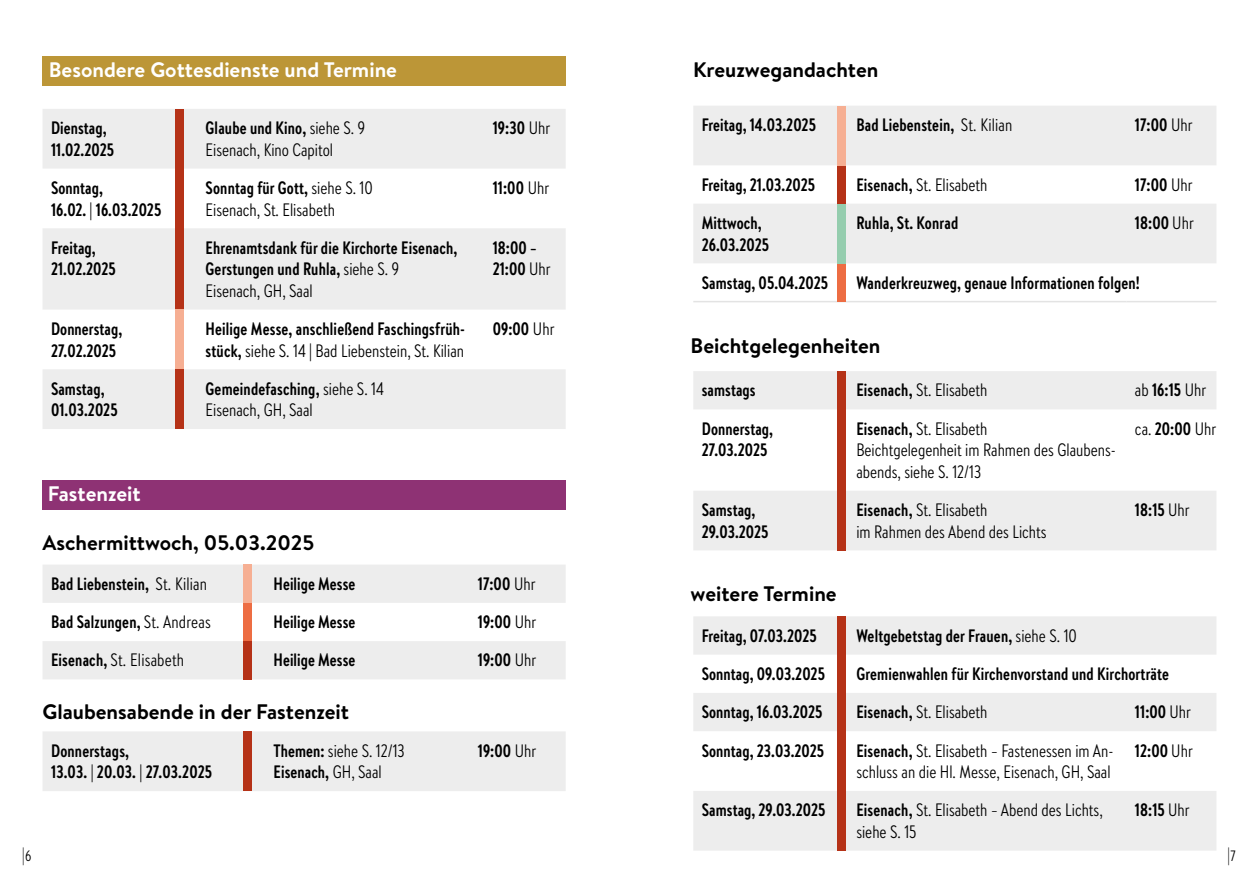
<style>
.page{position:relative;width:1259px;height:893px;background:#fff}
.page>*{position:absolute;margin:0;border:0;box-sizing:border-box;transform-origin:0 0}
.t1{font:700 21px "Brandon Text";color:#000}
.t2{font:700 21px "Brandon Text";color:#fff}
.t3{font:700 18px/21.6px "Brandon Text Cond";letter-spacing:.005em;color:#000}
.t4{font:18px/21.6px "Brandon Text Cond";color:#000}
.s1{font-weight:700}
.s2{font-weight:400}
.s3{font-size:15px}
</style>
<div class="page">
<div style="left:43px;top:56px;width:523px;height:30px;background:#bc9637"></div>
<svg style="left:43px;top:109px;width:523px;height:320px;fill:#ededed"></svg>
<svg style="left:693px;top:106px;width:523px;height:157px;fill:#ededed"></svg>
<hr style="left:693px;top:301px;width:155px;height:1px;background:#e3e3e3">
<hr style="left:848px;top:301px;width:278px;height:1px;background:#e3e3e3">
<hr style="left:1126px;top:301px;width:90px;height:1px;background:#e3e3e3">
<svg style="left:693px;top:371px;width:523px;height:179px;fill:#ededed"></svg>
<svg style="left:693px;top:616px;width:523px;height:235px;fill:#ededed"></svg>
<div style="left:175px;top:109px;width:9px;height:201px;background:#b53217"></div>
<div style="left:837px;top:166px;width:8px;height:38px;background:#b53217"></div>
<div style="left:837px;top:371px;width:8px;height:180px;background:#b53217"></div>
<div style="left:837px;top:616px;width:8px;height:235px;background:#b53217"></div>
<div style="left:175px;top:310px;width:9px;height:59px;background:#f6af93"></div>
<div style="left:837px;top:263px;width:8px;height:39px;background:#ed6d43"></div>
<div style="left:175px;top:369px;width:9px;height:60px;background:#b53217"></div>
<svg style="left:43px;top:565px;width:523px;height:114px;fill:#ededed"></svg>
<div style="left:43px;top:731px;width:523px;height:60px;background:#ededed"></div>
<div style="left:243px;top:603px;width:8px;height:38px;background:#ed6d43"></div>
<div style="left:243px;top:565px;width:8px;height:38px;background:#f6af93"></div>
<div style="left:837px;top:106px;width:8px;height:60px;background:#f6af93"></div>
<div style="left:837px;top:204px;width:8px;height:60px;background:#95cdae"></div>
<div style="left:243px;top:731px;width:8px;height:60px;background:#b53217"></div>
<div style="left:243px;top:641px;width:8px;height:38px;background:#b53217"></div>
<div style="left:43px;top:480px;width:523px;height:30px;background:#8e3274"></div>
<p class="t2" style="left:49px;top:55px;width:350px">Besondere Gottesdienste und Termine</p>
<p class="t3" style="left:51px;top:117px;width:64px">Dienstag,<br>11.02.2025</p>
<p class="t4" style="left:206px;top:117px;width:161px"><span class="s1">Glaube und Kino,</span> siehe S. 9<br>Eisenach, Kino Capitol</p>
<p class="t3" style="left:493px;top:117px;width:59px">19:30 <span class="s2">Uhr</span></p>
<p class="t3" style="left:51px;top:176px;width:112px">Sonntag,<br>16.02. | 16.03.2025</p>
<p class="t4" style="left:206px;top:176px;width:169px"><span class="s1">Sonntag für Gott,</span> siehe S. 10<br>Eisenach, St. Elisabeth</p>
<p class="t3" style="left:493px;top:176px;width:58px">11:00 <span class="s2">Uhr</span></p>
<p class="t3" style="left:51px;top:236px;width:66px">Freitag,<br>21.02.2025</p>
<p class="t3" style="left:206px;top:236px;width:253px">Ehrenamtsdank für die Kirchorte Eisenach,<br>Gerstungen und Ruhla, <span class="s2">siehe S. 9<br>Eisenach, GH, Saal</span></p>
<p class="t3" style="left:493px;top:236px;width:59px">18:00 –<br>21:00 <span class="s2">Uhr</span></p>
<p class="t3" style="left:51px;top:317px;width:73px">Donnerstag,<br>27.02.2025</p>
<p class="t3" style="left:206px;top:317px;width:261px">Heilige Messe, anschließend Faschingsfrüh&shy;stück, <span class="s2">siehe S. 14</span> | <span class="s2">Bad Liebenstein, St. Kilian</span></p>
<p class="t3" style="left:493px;top:317px;width:63px">09:00 <span class="s2">Uhr</span></p>
<p class="t3" style="left:51px;top:377px;width:68px">Samstag,<br>01.03.2025</p>
<p class="t4" style="left:206px;top:377px;width:180px"><span class="s1">Gemeindefasching,</span> siehe S. 14<br>Eisenach, GH, Saal</p>
<p class="t2" style="left:48px;top:479px;width:94px">Fastenzeit</p>
<p class="t1" style="left:43px;top:528px;width:273px">Aschermittwoch, 05.03.2025</p>
<p class="t3" style="left:51px;top:572px;width:158px">Bad Liebenstein, <span class="s2">St. Kilian</span></p>
<p class="t3" style="left:274px;top:572px;width:83px">Heilige Messe</p>
<p class="t3" style="left:478px;top:572px;width:59px">17:00 <span class="s2">Uhr</span></p>
<p class="t3" style="left:51px;top:610px;width:161px">Bad Salzungen, <span class="s2">St. Andreas</span></p>
<p class="t3" style="left:274px;top:610px;width:83px">Heilige Messe</p>
<p class="t3" style="left:478px;top:610px;width:60px">19:00 <span class="s2">Uhr</span></p>
<p class="t4" style="left:51px;top:649px;width:135px"><span class="s1">Eisenach,</span> St. Elisabeth</p>
<p class="t3" style="left:274px;top:649px;width:83px">Heilige Messe</p>
<p class="t3" style="left:478px;top:649px;width:60px">19:00 <span class="s2">Uhr</span></p>
<p class="t1" style="left:43px;top:697px;width:308px">Glaubensabende in der Fastenzeit</p>
<p class="t3" style="left:51px;top:739px;width:163px">Donnerstags,<br>13.03. | 20.03. | 27.03.2025</p>
<p class="t4" style="left:274px;top:739px;width:133px"><span class="s1">Themen:</span> siehe S. 12/13<br><span class="s1">Eisenach,</span> GH, Saal</p>
<p class="t3" style="left:478px;top:739px;width:60px">19:00 <span class="s2">Uhr</span></p>
<p class="t1" style="left:693px;top:55px;width:187px">Kreuzwegandachten</p>
<p class="t3" style="left:702px;top:113px;width:116px">Freitag, 14.03.2025</p>
<p class="t3" style="left:856px;top:113px;width:158px">Bad Liebenstein, <span class="s2">St. Kilian</span></p>
<p class="t3" style="left:1135px;top:113px;width:59px">17:00 <span class="s2">Uhr</span></p>
<p class="t3" style="left:702px;top:173px;width:115px">Freitag, 21.03.2025</p>
<p class="t4" style="left:856px;top:173px;width:133px"><span class="s1">Eisenach,</span> St. Elisabeth</p>
<p class="t3" style="left:1135px;top:173px;width:59px">17:00 <span class="s2">Uhr</span></p>
<p class="t3" style="left:702px;top:211px;width:69px">Mittwoch,<br>26.03.2025</p>
<p class="t3" style="left:856px;top:211px;width:103px">Ruhla, St. Konrad</p>
<p class="t3" style="left:1135px;top:211px;width:60px">18:00 <span class="s2">Uhr</span></p>
<p class="t3" style="left:702px;top:271px;width:128px">Samstag, 05.04.2025</p>
<p class="t3" style="left:856px;top:271px;width:285px">Wanderkreuzweg, genaue Informationen folgen!</p>
<p class="t1" style="left:690px;top:332px;width:191px">Beichtgelegenheiten</p>
<p class="t3" style="left:702px;top:379px;width:55px">samstags</p>
<p class="t4" style="left:856px;top:379px;width:133px"><span class="s1">Eisenach,</span> St. Elisabeth</p>
<p class="t4" style="left:1135px;top:379px;width:73px">ab <span class="s1">16:15</span> Uhr</p>
<p class="t3" style="left:702px;top:417px;width:73px">Donnerstag,<br>27.03.2025</p>
<p class="t4" style="left:856px;top:417px;width:261px"><span class="s1">Eisenach,</span> St. Elisabeth<br>Beichtgelegenheit im Rahmen des Glaubens&shy;abends, siehe S. 12/13</p>
<p class="t4" style="left:1135px;top:417px;width:83px">ca. <span class="s1">20:00</span> Uhr</p>
<p class="t3" style="left:702px;top:498px;width:68px">Samstag,<br>29.03.2025</p>
<p class="t4" style="left:856px;top:498px;width:192px"><span class="s1">Eisenach,</span> St. Elisabeth<br>im Rahmen des Abend des Lichts</p>
<p class="t3" style="left:1135px;top:498px;width:56px">18:15 <span class="s2">Uhr</span></p>
<p class="t1" style="left:690px;top:579px;width:148px">weitere Termine</p>
<p class="t3" style="left:702px;top:624px;width:116px">Freitag, 07.03.2025</p>
<p class="t3" style="left:856px;top:624px;width:222px">Weltgebetstag der Frauen, <span class="s2">siehe S. 10</span></p>
<p class="t3" style="left:702px;top:662px;width:125px">Sonntag, 09.03.2025</p>
<p class="t3" style="left:856px;top:662px;width:314px">Gremienwahlen für Kirchenvorstand und Kirchorträte</p>
<p class="t3" style="left:702px;top:701px;width:122px">Sonntag, 16.03.2025</p>
<p class="t4" style="left:856px;top:701px;width:133px"><span class="s1">Eisenach,</span> St. Elisabeth</p>
<p class="t3" style="left:1135px;top:701px;width:58px">11:00 <span class="s2">Uhr</span></p>
<p class="t3" style="left:702px;top:739px;width:124px">Sonntag, 23.03.2025</p>
<p class="t4" style="left:856px;top:739px;width:258px"><span class="s1">Eisenach,</span> St. Elisabeth – Fastenessen im An&shy;schluss an die Hl. Messe, Eisenach, GH, Saal</p>
<p class="t3" style="left:1135px;top:739px;width:59px">12:00 <span class="s2">Uhr</span></p>
<p class="t3" style="left:702px;top:799px;width:125px">Samstag, 29.03.2025</p>
<p class="t4" style="left:856px;top:799px;width:248px"><span class="s1">Eisenach,</span> St. Elisabeth – Abend des Lichts, siehe S. 15</p>
<p class="t3" style="left:1135px;top:799px;width:56px">18:15 <span class="s2">Uhr</span></p>
<p class="t4" style="left:22px;top:843px;width:11px">|<span class="s3">6</span></p>
<p class="t4" style="left:1227px;top:843px;width:10px">|<span class="s3">7</span></p>
</div>
